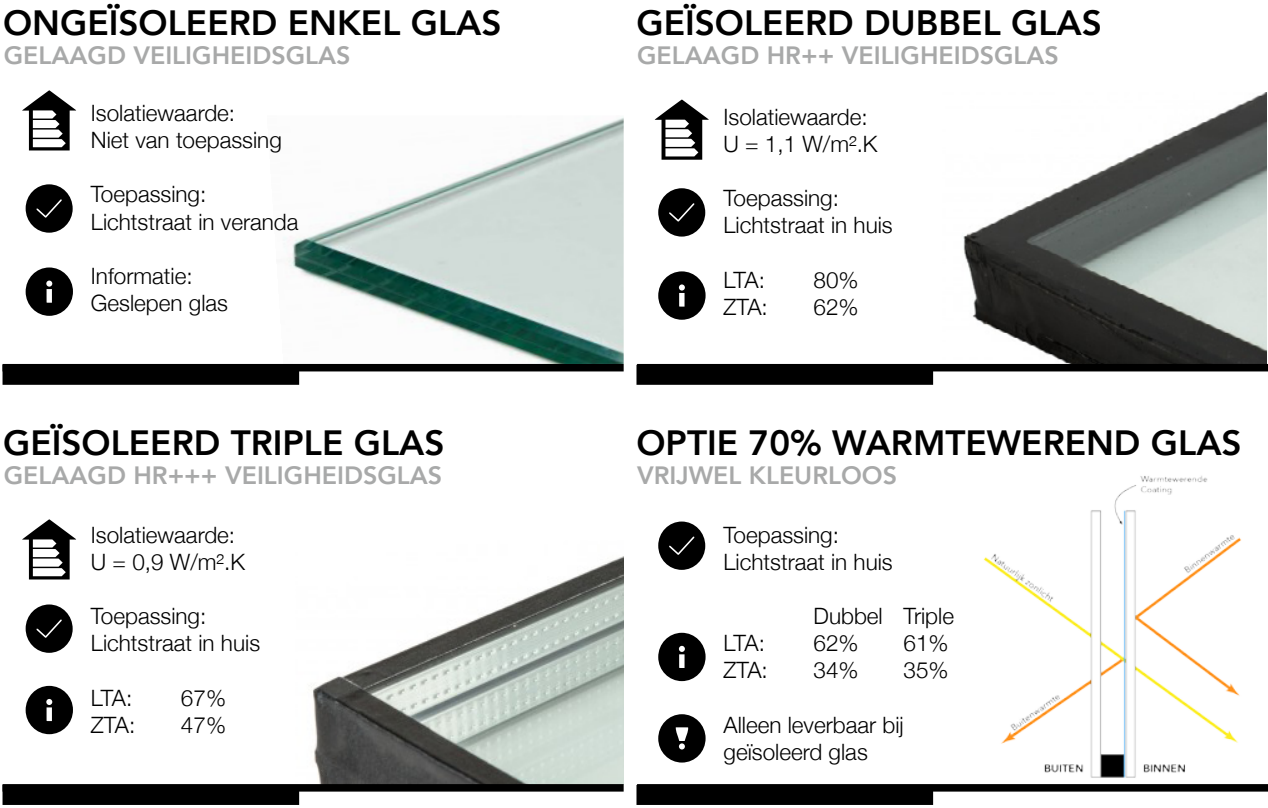
<style>
.page{position:relative;width:1268px;height:808px;background:#fff}
.page>*{position:absolute;margin:0;border:0;box-sizing:border-box;transform-origin:0 0}
.t1{font:800 35px "Avenir";color:#000}
.t2{font:800 25px "Avenir";color:#a8a9a9}
.t3{font:300 22.5px/27px "Helvetica Neue";color:#000}
</style>
<div class="page">
<img style="left:313px;top:556px;width:310px;height:227px">
<div style="left:3px;top:364px;width:296px;height:20px;background:#000"></div>
<div style="left:3px;top:784px;width:296px;height:20px;background:#000"></div>
<div style="left:636px;top:364px;width:297px;height:20px;background:#000"></div>
<div style="left:636px;top:784px;width:297px;height:20px;background:#000"></div>
<img style="left:942px;top:93px;width:324px;height:271px">
<img style="left:267px;top:117px;width:356px;height:247px">
<img style="left:983px;top:476px;width:258px;height:302px">
<div style="left:3px;top:364px;width:620px;height:7px;background:#000"></div>
<div style="left:637px;top:364px;width:631px;height:7px;background:#000"></div>
<div style="left:3px;top:783px;width:620px;height:8px;background:#000"></div>
<svg style="left:637px;top:784px;width:631px;height:7px;fill:#000"></svg>
<svg style="left:22px;top:90px;width:54px;height:60px"></svg>
<svg style="left:22px;top:519px;width:54px;height:60px"></svg>
<svg style="left:655px;top:99px;width:54px;height:61px"></svg>
<svg style="left:26px;top:184px;width:47px;height:48px"></svg>
<svg style="left:26px;top:604px;width:47px;height:48px"></svg>
<svg style="left:658px;top:188px;width:47px;height:48px"></svg>
<svg style="left:658px;top:521px;width:47px;height:48px"></svg>
<svg style="left:26px;top:267px;width:47px;height:49px"></svg>
<svg style="left:26px;top:685px;width:47px;height:48px"></svg>
<svg style="left:658px;top:271px;width:47px;height:48px"></svg>
<svg style="left:658px;top:632px;width:47px;height:48px"></svg>
<svg style="left:658px;top:714px;width:47px;height:48px"></svg>
<h1 class="t1" style="left:3px;top:0;width:500px">ONGEÏSOLEERD ENKEL GLAS</h1>
<h1 class="t1" style="left:636px;top:0;width:467px">GEÏSOLEERD DUBBEL GLAS</h1>
<p class="t2" style="left:4px;top:39px;width:348px">GELAAGD VEILIGHEIDSGLAS</p>
<p class="t2" style="left:637px;top:39px;width:423px">GELAAGD HR++ VEILIGHEIDSGLAS</p>
<p class="t3" style="left:91px;top:99px;width:192px">Isolatiewaarde:<br>Niet van toepassing</p>
<p class="t3" style="left:91px;top:180px;width:209px">Toepassing:<br>Lichtstraat in veranda</p>
<p class="t3" style="left:91px;top:261px;width:139px">Informatie:<br>Geslepen glas</p>
<p class="t3" style="left:723px;top:103px;width:155px">Isolatiewaarde:<br>U = 1,1 W/m².K</p>
<p class="t3" style="left:723px;top:184px;width:171px">Toepassing:<br>Lichtstraat in huis</p>
<p class="t3" style="left:723px;top:265px;width:43px">LTA:</p>
<p class="t3" style="left:813px;top:265px;width:47px">80%</p>
<p class="t3" style="left:723px;top:292px;width:46px">ZTA:</p>
<p class="t3" style="left:813px;top:292px;width:47px">62%</p>
<h1 class="t1" style="left:3px;top:419px;width:443px">GEÏSOLEERD TRIPLE GLAS</h1>
<h1 class="t1" style="left:636px;top:419px;width:607px">OPTIE 70% WARMTEWEREND GLAS</h1>
<p class="t2" style="left:4px;top:458px;width:440px">GELAAGD HR+++ VEILIGHEIDSGLAS</p>
<p class="t2" style="left:637px;top:458px;width:261px">VRIJWEL KLEURLOOS</p>
<p class="t3" style="left:91px;top:521px;width:155px">Isolatiewaarde:<br>U = 0,9 W/m².K</p>
<p class="t3" style="left:91px;top:602px;width:171px">Toepassing:<br>Lichtstraat in huis</p>
<p class="t3" style="left:91px;top:683px;width:43px">LTA:</p>
<p class="t3" style="left:181px;top:683px;width:47px">67%</p>
<p class="t3" style="left:91px;top:710px;width:46px">ZTA:</p>
<p class="t3" style="left:181px;top:710px;width:47px">47%</p>
<p class="t3" style="left:723px;top:521px;width:171px">Toepassing:<br>Lichtstraat in huis</p>
<p class="t3" style="left:813px;top:602px;width:142px">Dubbel Triple</p>
<p class="t3" style="left:723px;top:629px;width:43px">LTA:</p>
<p class="t3" style="left:813px;top:629px;width:47px">62%</p>
<p class="t3" style="left:903px;top:629px;width:47px">61%</p>
<p class="t3" style="left:723px;top:656px;width:46px">ZTA:</p>
<p class="t3" style="left:813px;top:656px;width:47px">34%</p>
<p class="t3" style="left:903px;top:656px;width:47px">35%</p>
<p class="t3" style="left:723px;top:710px;width:182px">Alleen leverbaar bij geïsoleerd glas</p>
</div>
